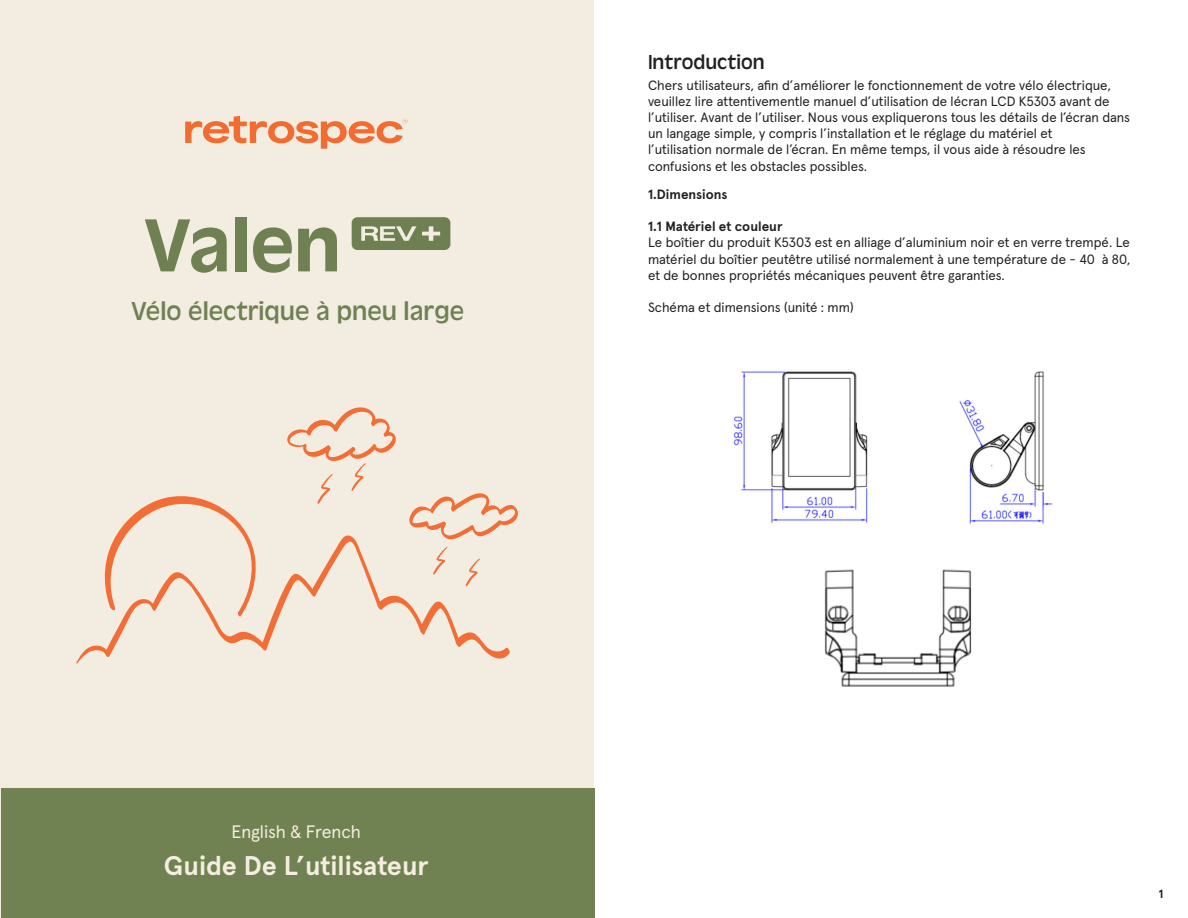
<style>
.page{position:relative;width:1188px;height:918px;background:#fff}
.page>*{position:absolute;margin:0;border:0;box-sizing:border-box;transform-origin:0 0}
.t1{font:500 78px "Antique Oli";color:#6f8153}
.t2{font:27px "Antique Oli";color:#6f8153}
.t3{font:700 27px "Apercu Pro";color:#f4ede0}
.t4{font:21px "Antique Oli";color:#231f20}
.t5{font:18px "Apercu Pro";letter-spacing:-.005em;color:#f4ede0}
.t6{font:13.5px/16.2px "Apercu Pro";color:#231f20}
.t7{font:700 13.5px "Apercu Pro";color:#231f20}
.t8{font:700 12px "Apercu Pro";color:#231f20}
</style>
<div class="page">
<div style="left:0;top:0;width:593px;height:918px;background:#f2ede0"></div>
<div style="left:1px;top:789px;width:594px;height:129px;background:#708252"></div>
<svg style="left:76px;top:535px;width:434px;height:129px"></svg>
<svg style="left:101px;top:496px;width:157px;height:122px"></svg>
<svg style="left:409px;top:493px;width:109px;height:48px"></svg>
<svg style="left:287px;top:407px;width:109px;height:97px"></svg>
<svg style="left:466px;top:558px;width:14px;height:29px"></svg>
<svg style="left:433px;top:547px;width:15px;height:28px"></svg>
<svg style="left:185px;top:116px;width:222px;height:33px"></svg>
<svg style="left:352px;top:217px;width:98px;height:33px;background:#849269"></svg>
<img style="left:733px;top:371px;width:320px;height:153px">
<img style="left:824px;top:569px;width:148px;height:118px">
<p class="t1" style="left:144px;top:202px;width:199px">Valen</p>
<p class="t2" style="left:131px;top:296px;width:334px">Vélo électrique à pneu large</p>
<p class="t4" style="left:648px;top:50px;width:118px">Introduction</p>
<p class="t6" style="left:648px;top:76px;width:484px">Chers utilisateurs, afin d’améliorer le fonctionnement de votre vélo électrique, veuillez lire attentivementle manuel d’utilisation de lécran LCD K5303 avant de l’utiliser. Avant de l’utiliser. Nous vous expliquerons tous les détails de l’écran dans un langage simple, y compris l’installation et le réglage du matériel et</p>
<p class="t6" style="left:648px;top:140px;width:439px">l’utilisation normale de l’écran. En même temps, il vous aide à résoudre les confusions et les obstacles possibles.</p>
<p class="t7" style="left:648px;top:184px;width:81px">1.Dimensions</p>
<p class="t7" style="left:648px;top:216px;width:136px">1.1 Matériel et couleur</p>
<p class="t6" style="left:648px;top:234px;width:484px;text-align:justify">Le boîtier du produit K5303 est en alliage d’aluminium noir et en verre trempé. Le matériel du boîtier peutêtre utilisé normalement à une température de - 40 à 80, et de bonnes propriétés mécaniques peuvent être garanties.</p>
<p class="t6" style="left:648px;top:298px;width:207px">Schéma et dimensions (unité : mm)</p>
<p class="t5" style="left:232px;top:818px;width:131px">English &amp; French</p>
<p class="t3" style="left:164px;top:844px;width:266px">Guide De L’utilisateur</p>
<p class="t8" style="left:1159px;top:885px;width:6px">1</p>
</div>
